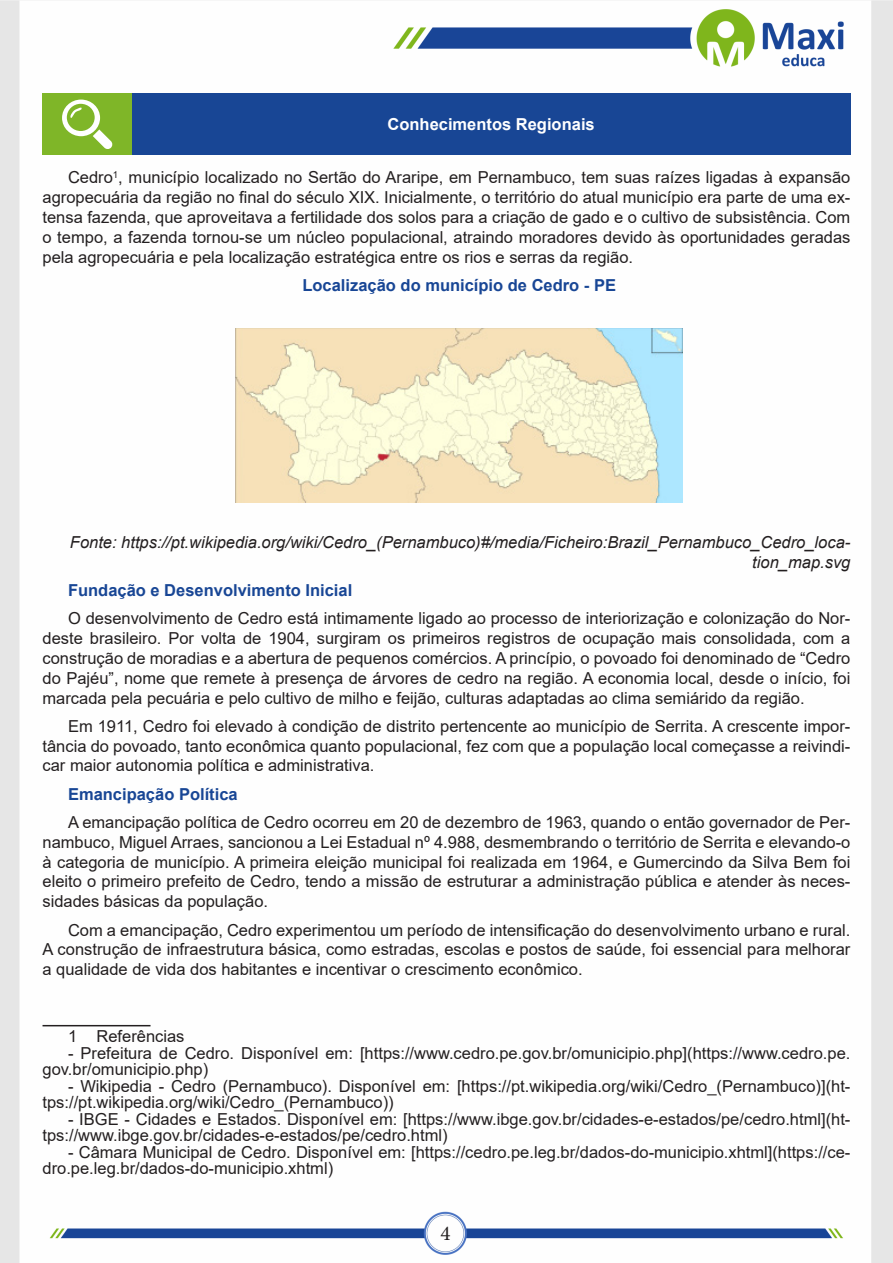
<style>
.page{position:relative;width:893px;height:1263px;background:#fff}
.page>*{position:absolute;margin:0;border:0;box-sizing:border-box;transform-origin:0 0}
.t1{font:21px "Minion Pro";color:#231f20}
.TEXTO_BASE{font:16.5px/19.8px "Arial";color:#231f20;text-align:justify}
.FONT_REF{font:italic 16.5px/19.8px "Arial";color:#231f20;text-align:right}
.TITULO_DE_ASSUNTO__CORPO{font:700 16.5px "Arial";color:#184695}
.Titulo_de_Caixa{font:700 16.5px "Arial";color:#fff}
</style>
<div class="page">
<img style="left:0;top:0;width:893px;height:1263px">
<div style="left:43px;top:94px;width:89px;height:61px;background:#7fb628"></div>
<div style="left:132px;top:94px;width:718px;height:61px;background:#184695"></div>
<svg style="left:62px;top:100px;width:51px;height:49px"></svg>
<img style="left:236px;top:328px;width:447px;height:174px">
<hr style="left:43px;top:1025px;width:108px;height:1px;background:#231f20">
<p class="Titulo_de_Caixa" style="left:388px;top:113px;width:209px">Conhecimentos Regionais</p>
<p class="TEXTO_BASE" style="left:43px;top:168px;width:809px;text-indent:26px">Cedro<sup>1</sup>, município localizado no Sertão do Araripe, em Pernambuco, tem suas raízes ligadas à expansão agropecuária da região no final do século XIX. Inicialmente, o território do atual município era parte de uma ex&shy;tensa fazenda, que aproveitava a fertilidade dos solos para a criação de gado e o cultivo de subsistência. Com o tempo, a fazenda tornou-se um núcleo populacional, atraindo moradores devido às oportunidades geradas pela agropecuária e pela localização estratégica entre os rios e serras da região.</p>
<p class="TITULO_DE_ASSUNTO__CORPO" style="left:302px;top:273px;width:315px">Localização do município de Cedro - PE</p>
<p class="FONT_REF" style="left:70px;top:532px;width:782px">Fonte: https://pt.wikipedia.org/wiki/Cedro_(Pernambuco)#/media/Ficheiro:Brazil_Pernambuco_Cedro_loca&shy;tion_map.svg</p>
<p class="TITULO_DE_ASSUNTO__CORPO" style="left:68px;top:579px;width:286px">Fundação e Desenvolvimento Inicial</p>
<p class="TEXTO_BASE" style="left:43px;top:608px;width:809px;text-indent:26px">O desenvolvimento de Cedro está intimamente ligado ao processo de interiorização e colonização do Nor&shy;deste brasileiro. Por volta de 1904, surgiram os primeiros registros de ocupação mais consolidada, com a construção de moradias e a abertura de pequenos comércios. A princípio, o povoado foi denominado de “Cedro do Pajéu”, nome que remete à presença de árvores de cedro na região. A economia local, desde o início, foi marcada pela pecuária e pelo cultivo de milho e feijão, culturas adaptadas ao clima semiárido da região.</p>
<p class="TEXTO_BASE" style="left:43px;top:716px;width:809px;text-indent:26px">Em 1911, Cedro foi elevado à condição de distrito pertencente ao município de Serrita. A crescente impor&shy;tância do povoado, tanto econômica quanto populacional, fez com que a população local começasse a reivindi&shy;car maior autonomia política e administrativa.</p>
<p class="TITULO_DE_ASSUNTO__CORPO" style="left:68px;top:782px;width:171px">Emancipação Política</p>
<p class="TEXTO_BASE" style="left:43px;top:812px;width:809px;text-indent:26px">A emancipação política de Cedro ocorreu em 20 de dezembro de 1963, quando o então governador de Per&shy;nambuco, Miguel Arraes, sancionou a Lei Estadual nº 4.988, desmembrando o território de Serrita e elevando-o à categoria de município. A primeira eleição municipal foi realizada em 1964, e Gumercindo da Silva Bem foi eleito o primeiro prefeito de Cedro, tendo a missão de estruturar a administração pública e atender às neces&shy;sidades básicas da população.</p>
<p class="TEXTO_BASE" style="left:43px;top:920px;width:809px;text-indent:26px">Com a emancipação, Cedro experimentou um período de intensificação do desenvolvimento urbano e rural.<br>A construção de infraestrutura básica, como estradas, escolas e postos de saúde, foi essencial para melhorar a qualidade de vida dos habitantes e incentivar o crescimento econômico.</p>
<p class="TEXTO_BASE" style="left:68px;top:1026px;width:118px">1 Referências</p>
<p class="TEXTO_BASE" style="left:43px;top:1044px;width:809px;line-height:16.5px;text-indent:26px">- Prefeitura de Cedro. Disponível em: [https://www.cedro.pe.gov.br/omunicipio.php](https://www.cedro.pe. gov.br/omunicipio.php)</p>
<p class="TEXTO_BASE" style="left:43px;top:1077px;width:809px;line-height:16.5px;text-indent:26px">- Wikipedia - Cedro (Pernambuco). Disponível em: [https://pt.wikipedia.org/wiki/Cedro_(Pernambuco)](ht&shy;tps://pt.wikipedia.org/wiki/Cedro_(Pernambuco))</p>
<p class="TEXTO_BASE" style="left:43px;top:1110px;width:809px;line-height:16.5px;text-indent:26px">- IBGE - Cidades e Estados. Disponível em: [https://www.ibge.gov.br/cidades-e-estados/pe/cedro.html](ht&shy;tps://www.ibge.gov.br/cidades-e-estados/pe/cedro.html)</p>
<p class="TEXTO_BASE" style="left:43px;top:1143px;width:809px;line-height:16.5px;text-indent:26px">- Câmara Municipal de Cedro. Disponível em: [https://cedro.pe.leg.br/dados-do-municipio.xhtml](https://ce&shy;dro.pe.leg.br/dados-do-municipio.xhtml)</p>
<p class="t1" style="left:440px;top:1219px;width:12px">4</p>
</div>
